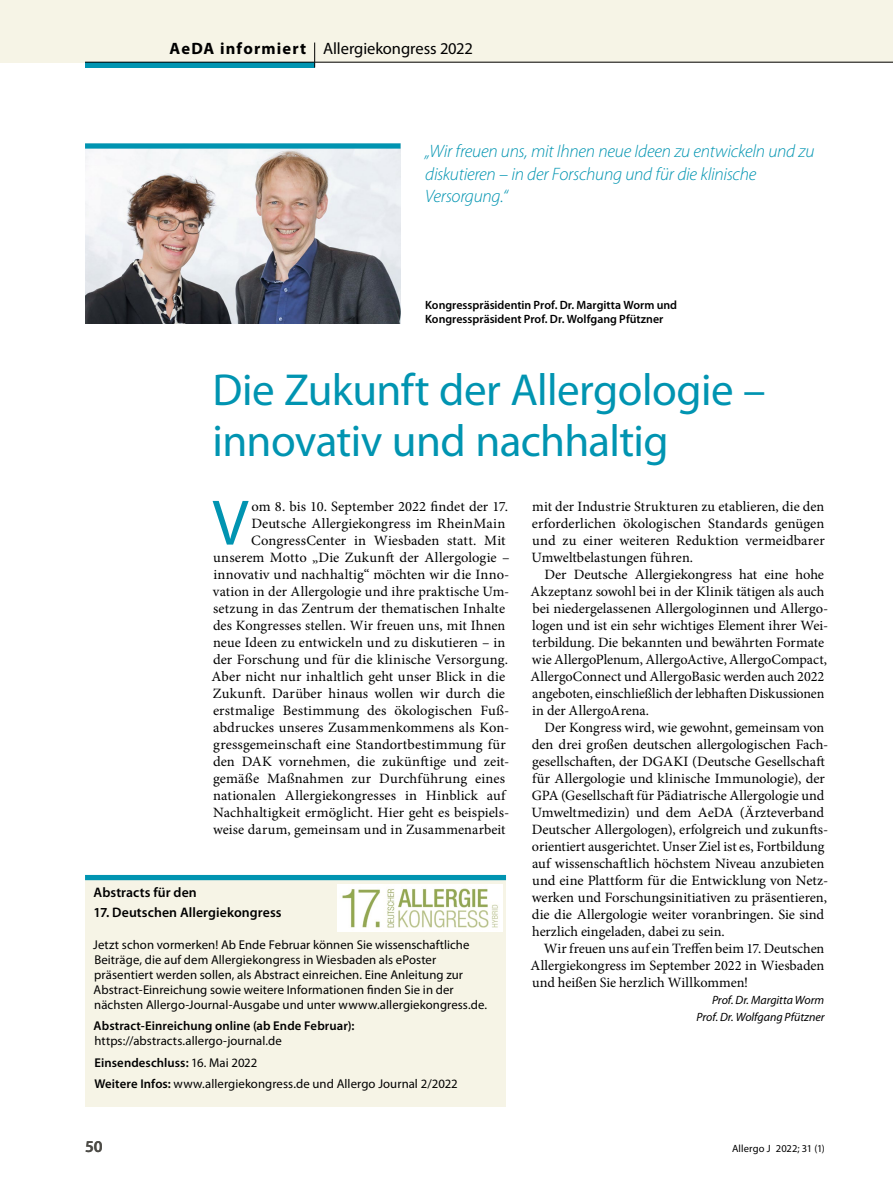
<style>
.page{position:relative;width:893px;height:1187px;background:#fff}
.page>*{position:absolute;margin:0;border:0;box-sizing:border-box;transform-origin:0 0}
.Para_Initial_1{font:64.65px "Myriad Pro";color:#0094b1}
.Title_1{font:45px/51px "Myriad Pro";letter-spacing:-.015em;color:#0094b1}
.Image_Caption_Eyecat{font:italic 300 18px/22.5px "Myriad Pro";letter-spacing:-.015em;color:#0094b1}
.SubCategory_x{font:16.5px "Myriad Pro";letter-spacing:-.005em;color:#000}
.Category_x{font:700 16.5px "Myriad Pro";letter-spacing:.07em;color:#000}
.t1{font:600 16.5px "Myriad Pro";color:#4d4c47}
.Para_Indent{font:14.25px/17px "Minion Pro";letter-spacing:-.005em;color:#000}
.Para_Initial_1-2{font:14.25px/17px "Minion Pro";letter-spacing:.005em;color:#000;text-align:justify}
.Box_Heading_1{font:600 13.8px "Myriad Pro";letter-spacing:.005em;color:#000}
.Para_Box{font:12.75px/15px "Myriad Pro";letter-spacing:.005em;color:#000}
.Para_Box-2{font:600 12.75px/15px "Myriad Pro";letter-spacing:.005em;color:#000}
.Image_Caption_Author{font:600 12px/13.5px "Myriad Pro";color:#000}
.Para_Indent-2{font:italic 12px/17px "Myriad Pro";letter-spacing:-.005em;color:#000;text-align:right}
.t2{font:10.5px "Myriad Pro";letter-spacing:.01em;color:#000}
.s1{font-weight:400}
.s2{font-weight:600}
</style>
<div class="page">
<div style="left:0;top:0;width:893px;height:62px;background:#f6f4e6"></div>
<img style="left:85px;top:149px;width:316px;height:174px">
<div style="left:85px;top:143px;width:316px;height:6px;background:#0094b1"></div>
<div style="left:85px;top:875px;width:421px;height:231px;background:#f6f4e6"></div>
<div style="left:85px;top:874px;width:421px;height:6px;background:#0094b1"></div>
<img style="left:338px;top:884px;width:164px;height:47px">
<div style="left:85px;top:62px;width:230px;height:5px;background:#0094b1"></div>
<hr style="left:85px;top:62px;width:230px;height:1px;background:#000">
<hr style="left:315px;top:62px;width:578px;height:1px;background:#000">
<svg style="left:314px;top:43px;width:1px;height:24px"></svg>
<p class="Category_x" style="left:170px;top:37px;width:138px">AeDA informiert</p>
<p class="SubCategory_x" style="left:323px;top:38px;width:151px">Allergiekongress 2022</p>
<p class="Image_Caption_Eyecat" style="left:425px;top:140px;width:391px">„Wir freuen uns, mit Ihnen neue Ideen zu entwickeln und zu diskutieren – in der Forschung und für die klinische<br>Versorgung.“</p>
<p class="Image_Caption_Author" style="left:425px;top:298px;width:253px">Kongresspräsidentin Prof. Dr. Margitta Worm und<br>Kongresspräsident Prof. Dr. Wolfgang Pfützner</p>
<p class="Title_1" style="left:213px;top:363px;width:554px">Die Zukunft der Allergologie – innovativ und nachhaltig</p>
<p class="Para_Initial_1" style="left:212px;top:483px;width:38px">V</p>
<p class="Para_Initial_1-2" style="left:251px;top:497px;width:258px">om 8. bis 10. September 2022 findet der 17.</p>
<p class="Para_Initial_1-2" style="left:532px;top:497px;width:295px">mit der Industrie Strukturen zu etablieren, die den erforderlichen ökologischen Standards genügen und zu einer weiteren Reduktion vermeidbarer Umweltbelastungen führen.</p>
<p class="Para_Indent" style="left:530px;top:565px;width:299px;text-indent:14px">Der Deutsche Allergiekongress hat eine hohe Akzeptanz sowohl bei in der Klinik tätigen als auch bei niedergelassenen Allergologinnen und Allergo&shy;logen und ist ein sehr wichtiges Element ihrer Wei&shy;terbildung. Die bekannten und bewährten Formate wie AllergoPlenum, AllergoActive, AllergoCompact, AllergoConnect und AllergoBasic werden auch 2022 angeboten, einschließlich der lebhaften Diskussionen in der AllergoArena.</p>
<p class="Para_Indent" style="left:532px;top:718px;width:298px;text-indent:13px">Der Kongress wird, wie gewohnt, gemeinsam von den drei großen deutschen allergologischen Fach&shy;gesellschaften, der DGAKI (Deutsche Gesellschaft für Allergologie und klinische Immunologie), der GPA (Gesellschaft für Pädiatrische Allergologie und Umweltmedizin) und dem AeDA (Ärzteverband Deutscher Allergologen), erfolgreich und zukunfts&shy;orientiert ausgerichtet. Unser Ziel ist es, Fortbildung auf wissenschaftlich höchstem Niveau anzubieten und eine Plattform für die Entwicklung von Netz&shy;werken und Forschungsinitiativen zu präsentieren, die die Allergologie weiter voranbringen. Sie sind herzlich eingeladen, dabei zu sein.</p>
<p class="Para_Indent" style="left:530px;top:940px;width:295px;text-align:justify;text-indent:14px">Wir freuen uns auf ein Treffen beim 17. Deutschen Allergiekongress im September 2022 in Wiesbaden und heißen Sie herzlich Willkommen!</p>
<p class="Para_Indent-2" style="left:697px;top:991px;width:130px">Prof. Dr. Margitta Worm<br>Prof. Dr. Wolfgang Pfützner</p>
<p class="Para_Initial_1-2" style="left:251px;top:514px;width:256px">Deutsche Allergiekongress im RheinMain</p>
<p class="Para_Initial_1-2" style="left:251px;top:531px;width:256px">CongressCenter in Wiesbaden statt. Mit</p>
<p class="Para_Initial_1-2" style="left:213px;top:548px;width:298px">unserem Motto „Die Zukunft der Allergologie –</p>
<p class="Para_Initial_1-2" style="left:213px;top:565px;width:298px">innovativ und nachhaltig“ möchten wir die Inno-</p>
<p class="Para_Initial_1-2" style="left:213px;top:582px;width:298px">vation in der Allergologie und ihre praktische Um-</p>
<p class="Para_Initial_1-2" style="left:213px;top:599px;width:293px">setzung in das Zentrum der thematischen Inhalte</p>
<p class="Para_Initial_1-2" style="left:213px;top:616px;width:294px">des Kongresses stellen. Wir freuen uns, mit Ihnen</p>
<p class="Para_Initial_1-2" style="left:213px;top:633px;width:294px">neue Ideen zu entwickeln und zu diskutieren – in</p>
<p class="Para_Initial_1-2" style="left:213px;top:650px;width:296px">der Forschung und für die klinische Versorgung.</p>
<p class="Para_Initial_1-2" style="left:211px;top:667px;width:295px">Aber nicht nur inhaltlich geht unser Blick in die</p>
<p class="Para_Initial_1-2" style="left:213px;top:684px;width:294px">Zukunft. Darüber hinaus wollen wir durch die</p>
<p class="Para_Initial_1-2" style="left:213px;top:701px;width:298px">erstmalige Bestimmung des ökologischen Fuß-</p>
<p class="Para_Initial_1-2" style="left:213px;top:718px;width:298px">abdruckes unseres Zusammenkommens als Kon-</p>
<p class="Para_Initial_1-2" style="left:213px;top:735px;width:294px">gressgemeinschaft eine Standortbestimmung für</p>
<p class="Para_Initial_1-2" style="left:213px;top:752px;width:298px">den DAK vornehmen, die zukünftige und zeit-</p>
<p class="Para_Initial_1-2" style="left:213px;top:769px;width:293px">gemäße Maßnahmen zur Durchführung eines</p>
<p class="Para_Initial_1-2" style="left:213px;top:786px;width:294px">nationalen Allergiekongresses in Hinblick auf</p>
<p class="Para_Initial_1-2" style="left:213px;top:803px;width:298px">Nachhaltigkeit ermöglicht. Hier geht es beispiels-</p>
<p class="Para_Initial_1-2" style="left:213px;top:820px;width:294px">weise darum, gemeinsam und in Zusammenarbeit</p>
<p class="Box_Heading_1" style="left:94px;top:883px;width:105px">Abstracts für den</p>
<p class="Box_Heading_1" style="left:94px;top:903px;width:189px">17. Deutschen Allergiekongress</p>
<p class="Para_Box" style="left:93px;top:936px;width:396px">Jetzt schon vormerken! Ab Ende Februar können Sie wissenschaftliche Beiträge, die auf dem Allergiekongress in Wiesbaden als ePoster präsentiert werden sollen, als Abstract einreichen. Eine Anleitung zur Abstract-Einreichung sowie weitere Informationen finden Sie in der nächsten Allergo-Journal-Ausgabe und unter wwww.allergiekongress.de.</p>
<p class="Para_Box-2" style="left:94px;top:1017px;width:262px">Abstract-Einreichung online (ab Ende Februar): <span class="s1">https://abstracts.allergo-journal.de</span></p>
<p class="Para_Box-2" style="left:94px;top:1054px;width:164px">Einsendeschluss: <span class="s1">16. Mai 2022</span></p>
<p class="Para_Box" style="left:94px;top:1075px;width:365px"><span class="s2">Weitere Infos:</span> www.allergiekongress.de und Allergo Journal 2/2022</p>
<p class="t1" style="left:85px;top:1135px;width:19px">50</p>
<p class="t2" style="left:732px;top:1141px;width:94px">Allergo J 2022; 31 (1)</p>
</div>
